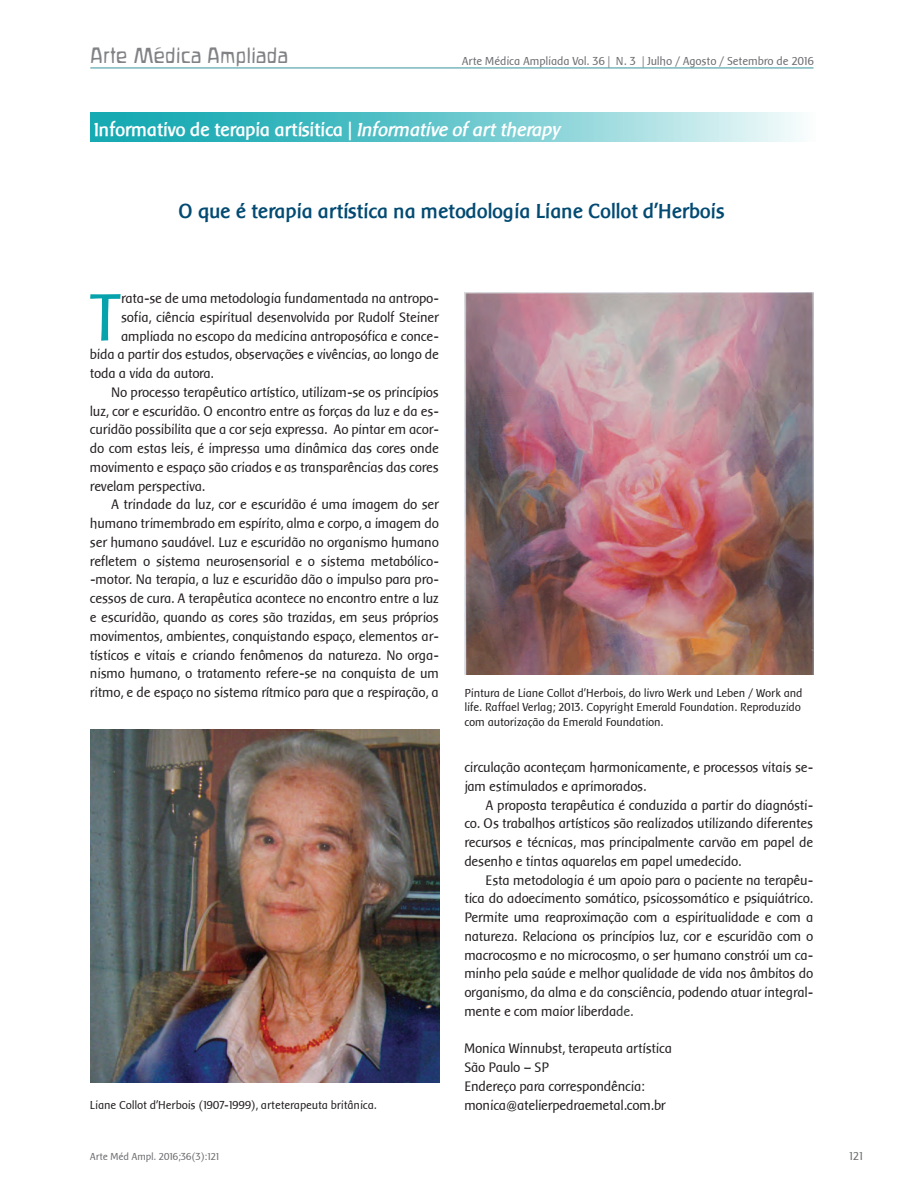
<style>
.page{position:relative;width:899px;height:1197px;background:#fff}
.page>*{position:absolute;margin:0;border:0;box-sizing:border-box;transform-origin:0 0}
.t1{font:69.75px "Baar Sophia";color:#06a3ac}
.t2{font:700 21px "Baar Sophia";color:#024a72}
.t3{font:700 19.5px "Baar Sophia";letter-spacing:-.01em;color:#fff}
.t4{font:19.5px "Waldorfschriftlight";color:#808285}
.t5{font:14.25px/18.8px "Baar Sophia";letter-spacing:-.01em;color:#231f20}
.t6{font:12px/14.4px "Baar Sophia";color:#231f20}
.t7{font:12px "Baar Sophia";color:#6c6d70}
.t8{font:10.5px "Baar Sophia";color:#6c6d70}
.s1{font-style:italic}
.s2{color:#313232}
</style>
<div class="page">
<img style="left:464px;top:293px;width:349px;height:381px">
<svg style="left:90px;top:112px;width:709px;height:30px;background:#6ecacf"></svg>
<img style="left:90px;top:729px;width:349px;height:353px">
<hr style="left:90px;top:68px;width:723px;height:1px;background:#37939c">
<h3 class="t4" style="left:90px;top:43px;width:199px">Arte Médica Ampliada</h3>
<p class="t7" style="left:462px;top:54px;width:353px">Arte Médica Ampliada Vol. 36 | N. 3 | Julho / Agosto / Setembro de 2016</p>
<h3 class="t3" style="left:95px;top:119px;width:467px">Informativo de terapia artísitica | <span class="s1">Informative of art therapy</span></h3>
<h2 class="t2" style="left:179px;top:200px;width:547px">O que é terapia artística na metodologia Liane Collot d’Herbois</h2>
<h1 class="t1" style="left:91px;top:279px;width:33px">T</h1>
<p class="t5" style="left:121px;top:289px;width:319px">rata-se de uma metodologia fundamentada na antropo-</p>
<p class="t5" style="left:121px;top:308px;width:319px">sofia, ciência espiritual desenvolvida por Rudolf Steiner</p>
<p class="t5" style="left:121px;top:326px;width:319px">ampliada no escopo da medicina antroposófica e conce-</p>
<p class="t5" style="left:90px;top:345px;width:350px">bida a partir dos estudos, observações e vivências, ao longo de</p>
<p class="t5" style="left:90px;top:364px;width:125px">toda a vida da autora.</p>
<p class="t5" style="left:112px;top:383px;width:329px">No processo terapêutico artístico, utilizam-se os princípios</p>
<p class="t5" style="left:90px;top:401px;width:350px">luz, cor e escuridão. O encontro entre as forças da luz e da es-</p>
<p class="t5" style="left:90px;top:420px;width:350px">curidão possibilita que a cor seja expressa. Ao pintar em acor-</p>
<p class="t5" style="left:90px;top:439px;width:350px">do com estas leis, é impressa uma dinâmica das cores onde</p>
<p class="t5" style="left:90px;top:458px;width:350px">movimento e espaço são criados e as transparências das cores</p>
<p class="t5" style="left:90px;top:476px;width:117px">revelam perspectiva.</p>
<p class="t5" style="left:112px;top:495px;width:329px">A trindade da luz, cor e escuridão é uma imagem do ser</p>
<p class="t5" style="left:90px;top:514px;width:350px">humano trimembrado em espírito, alma e corpo, a imagem do</p>
<p class="t5" style="left:90px;top:533px;width:350px">ser humano saudável. Luz e escuridão no organismo humano</p>
<p class="t5" style="left:90px;top:551px;width:350px">refletem o sistema neurosensorial e o sistema metabólico-</p>
<p class="t5" style="left:90px;top:570px;width:350px">-motor. Na terapia, a luz e escuridão dão o impulso para pro-</p>
<p class="t5" style="left:90px;top:589px;width:350px">cessos de cura. A terapêutica acontece no encontro entre a luz</p>
<p class="t5" style="left:90px;top:608px;width:350px">e escuridão, quando as cores são trazidas, em seus próprios</p>
<p class="t5" style="left:90px;top:626px;width:350px">movimentos, ambientes, conquistando espaço, elementos ar-</p>
<p class="t5" style="left:90px;top:645px;width:350px">tísticos e vitais e criando fenômenos da natureza. No orga-</p>
<p class="t5" style="left:90px;top:664px;width:350px">nismo humano, o tratamento refere-se na conquista de um</p>
<p class="t5" style="left:90px;top:683px;width:350px">ritmo, e de espaço no sistema rítmico para que a respiração, a</p>
<p class="t6" style="left:464px;top:685px;width:339px">Pintura de Liane Collot d’Herbois, do livro Werk und Leben / Work and life. Raffael Verlag; 2013. Copyright Emerald Foundation. Reproduzido com autorização da Emerald Foundation.</p>
<p class="t5" style="left:464px;top:758px;width:350px">circulação aconteçam harmonicamente, e processos vitais se&shy;jam estimulados e aprimorados.</p>
<p class="t5" style="left:464px;top:795px;width:350px;text-align:justify;text-indent:21px">A proposta terapêutica é conduzida a partir do diagnósti&shy;co. Os trabalhos artísticos são realizados utilizando diferentes recursos e técnicas, mas principalmente carvão em papel de desenho e tintas aquarelas em papel umedecido.</p>
<p class="t5" style="left:464px;top:870px;width:350px;text-align:justify;text-indent:21px">Esta metodologia é um apoio para o paciente na terapêu&shy;tica do adoecimento somático, psicossomático e psiquiátrico.<br>Permite uma reaproximação com a espiritualidade e com a natureza. Relaciona os princípios luz, cor e escuridão com o macrocosmo e no microcosmo, o ser humano constrói um ca&shy;minho pela saúde e melhor qualidade de vida nos âmbitos do organismo, da alma e da consciência, podendo atuar integral&shy;mente e com maior liberda<span class="s2">de.</span></p>
<p class="t5" style="left:464px;top:1039px;width:209px">Monica Winnubst, terapeuta artística<br>São Paulo – SP<br>Endereço para correspondência:</p>
<p class="t6" style="left:90px;top:1097px;width:288px">Liane Collot d’Herbois (1907-1999), arteterapeuta britânica.</p>
<p class="t5" style="left:464px;top:1095px;width:203px">monica@atelierpedraemetal.com.br</p>
<p class="t8" style="left:90px;top:1150px;width:131px">Arte Méd Ampl. 2016;36(3):121</p>
<p class="t7" style="left:849px;top:1149px;width:16px">121</p>
</div>
